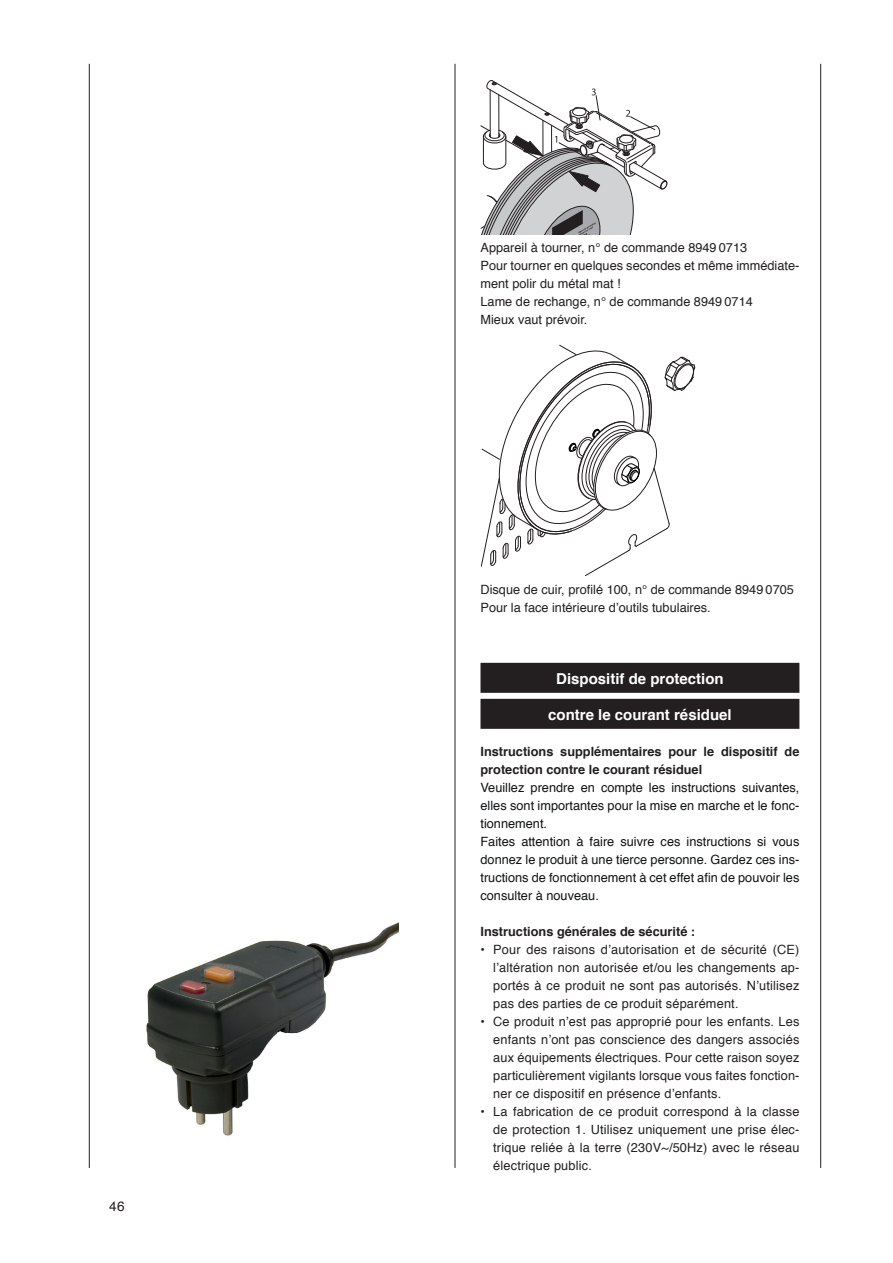
<style>
.page{position:relative;width:893px;height:1263px;background:#fff}
.page>*{position:absolute;margin:0;border:0;box-sizing:border-box;transform-origin:0 0}
.t1{font:700 15px "Helvetica";color:#fff}
.t2{font:13.5px "Helvetica";color:#231f20}
.t3{font:12.75px/18px "Helvetica";color:#231f20;text-align:justify}
.t4{font:12.75px/18px "Helvetica";color:#101314}
.t5{font:700 12.75px/18px "Helvetica";color:#231f20}
</style>
<div class="page">
<hr style="left:89px;top:64px;width:1px;height:1104px;background:#231f20">
<hr style="left:455px;top:64px;width:1px;height:1104px;background:#231f20">
<hr style="left:820px;top:64px;width:1px;height:1104px;background:#231f20">
<div style="left:480px;top:663px;width:319px;height:30px;background:#231f20"></div>
<div style="left:480px;top:699px;width:319px;height:30px;background:#231f20"></div>
<svg style="left:480px;top:80px;width:187px;height:155px"></svg>
<svg style="left:481px;top:345px;width:214px;height:231px"></svg>
<img style="left:146px;top:922px;width:253px;height:214px">
<p class="t2" style="left:109px;top:1195px;width:17px">46</p>
<p class="t3" style="left:480px;top:238px;width:320px;text-align:left">Appareil à tourner, n° de commande 8949 0713<br>Pour tourner en quelques secondes et même immédiate&shy;ment polir du métal mat !<br>Lame de rechange, n° de commande 8949 0714<br>Mieux vaut prévoir.</p>
<p class="t3" style="left:480px;top:580px;width:315px">Disque de cuir, profilé 100, n° de commande 8949 0705<br>Pour la face intérieure d’outils tubulaires.</p>
<p class="t1" style="left:556px;top:665px;width:169px">Dispositif de protection</p>
<p class="t1" style="left:548px;top:701px;width:185px">contre le courant résiduel</p>
<p class="t5" style="left:480px;top:742px;width:320px">Instructions supplémentaires pour le dispositif de protection contre le courant résiduel</p>
<p class="t4" style="left:480px;top:778px;width:320px">Veuillez prendre en compte les instructions suivantes, elles sont importantes pour la mise en marche et le fonc&shy;tionnement.<br>Faites attention à faire suivre ces instructions si vous donnez le produit à une tierce personne. Gardez ces ins&shy;tructions de fonctionnement à cet effet afin de pouvoir les consulter à nouveau.</p>
<p class="t5" style="left:480px;top:922px;width:216px">Instructions générales de sécurité :</p>
<p class="t3" style="left:493px;top:940px;width:308px;text-indent:-13px">• Pour des raisons d’autorisation et de sécurité (CE) l’altération non autorisée et/ou les changements ap&shy;portés à ce produit ne sont pas autorisés. N’utilisez pas des parties de ce produit séparément.</p>
<p class="t3" style="left:493px;top:1012px;width:308px;text-indent:-13px">• Ce produit n’est pas approprié pour les enfants. Les enfants n’ont pas conscience des dangers associés aux équipements électriques. Pour cette raison soyez particulièrement vigilants lorsque vous faites fonction&shy;ner ce dispositif en présence d’enfants.</p>
<p class="t3" style="left:493px;top:1102px;width:308px;text-indent:-13px">• La fabrication de ce produit correspond à la classe de protection 1. Utilisez uniquement une prise élec&shy;trique reliée à la terre (230V~/50Hz) avec le réseau électrique public.</p>
</div>
